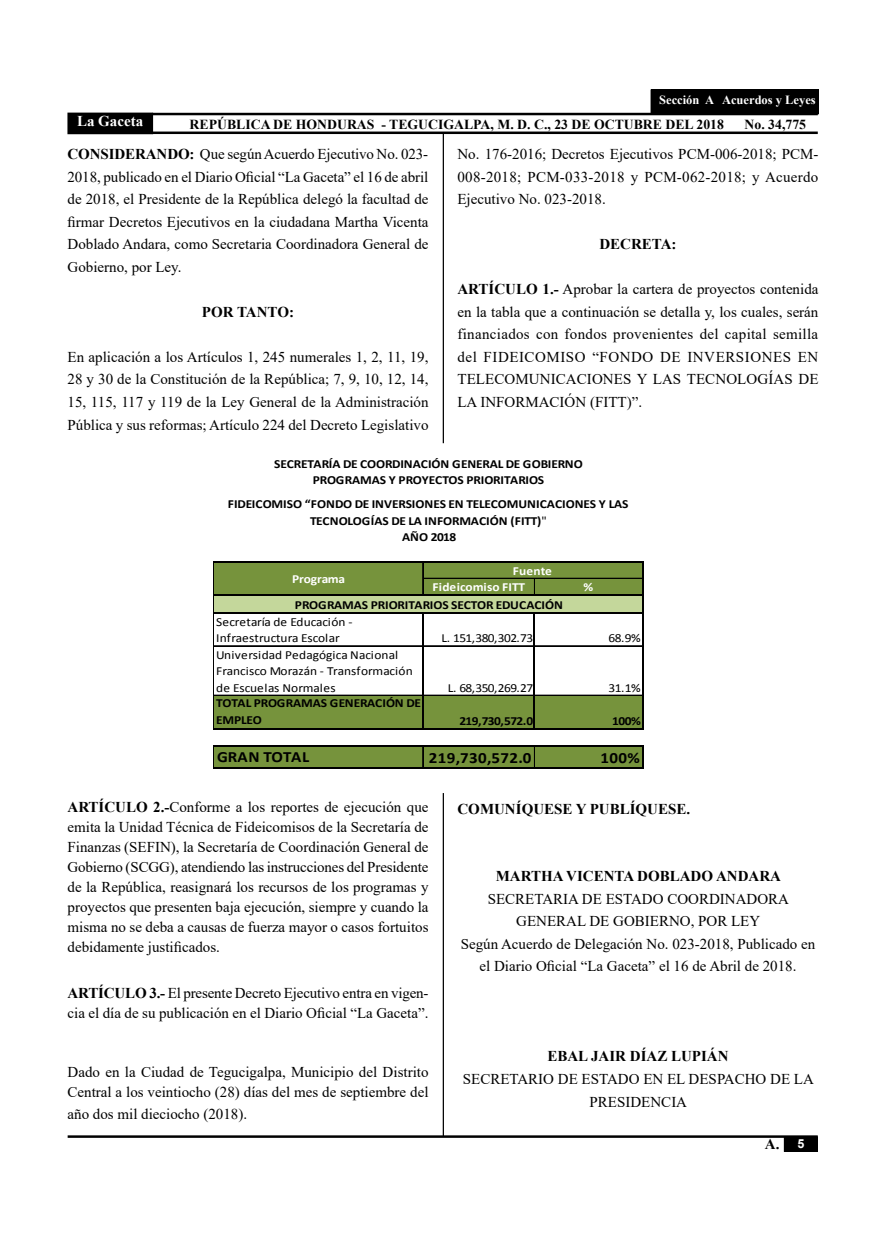
<style>
.page{position:relative;width:886px;height:1241px;background:#fff}
.page>*{position:absolute;margin:0;border:0;box-sizing:border-box;transform-origin:0 0}
.t1{font:700 15.62px "Calibri";letter-spacing:.02em;color:#000;scale:1.09 1}
.t2{font:15px/22.5px "Times New Roman";color:#000;text-align:justify}
.t3{font:700 15px "Times New Roman";color:#000}
.t4{font:700 15px "Times New Roman";color:#fff}
.t5{font:700 13.75px "Times New Roman";color:#000}
.t6{font:700 12.5px "Times New Roman";color:#fff}
.t7{font:700 12.5px "Arial";color:#fff}
.t8{font:700 12.38px/16.5px "Calibri";letter-spacing:-.01em;color:#000;text-align:center;scale:1.09 1}
.t9{font:12.38px/16.5px "Calibri";letter-spacing:-.005em;color:#000;scale:1.09 1}
.t10{font:12.38px "Calibri";letter-spacing:-.04em;color:#000;scale:1.09 1}
.t11{font:700 12.38px "Calibri";letter-spacing:-.005em;color:#fff;scale:1.09 1}
.t12{font:700 12.38px "Calibri";letter-spacing:-.04em;color:#000;scale:1.09 1}
.s1{font-weight:700}
.s2{font-weight:400}
</style>
<div class="page">
<div style="left:784px;top:1136px;width:33px;height:15px;background:#000"></div>
<div style="left:68px;top:113px;width:85px;height:21px;background:#000"></div>
<hr style="left:153px;top:131px;width:665px;height:3px;background:#000">
<hr style="left:153px;top:113px;width:665px;height:2px;background:#000">
<hr style="left:68px;top:1135px;width:750px;height:2px;background:#000">
<div style="left:651px;top:90px;width:167px;height:24px;background:#000"></div>
<hr style="left:443px;top:133px;width:1px;height:1002px;background:#000">
<div style="left:430px;top:443px;width:25px;height:350px;background:#fff"></div>
<div style="left:214px;top:561px;width:429px;height:35px;background:#76933c"></div>
<div style="left:214px;top:595px;width:429px;height:18px;background:#c4d79b"></div>
<div style="left:214px;top:695px;width:429px;height:34px;background:#76933c"></div>
<div style="left:214px;top:746px;width:429px;height:22px;background:#76933c"></div>
<hr style="left:422px;top:562px;width:1px;height:32px;background:#000">
<hr style="left:423px;top:562px;width:1px;height:32px;background:#000">
<svg style="left:534px;top:579px;width:1px;height:15px"></svg>
<hr style="left:214px;top:645px;width:208px;height:1px;background:#000">
<hr style="left:424px;top:645px;width:109px;height:1px;background:#000">
<hr style="left:214px;top:694px;width:208px;height:1px;background:#000">
<hr style="left:214px;top:695px;width:208px;height:1px;background:#000">
<hr style="left:424px;top:694px;width:109px;height:1px;background:#000">
<hr style="left:424px;top:695px;width:109px;height:1px;background:#000">
<hr style="left:213px;top:561px;width:1px;height:168px;background:#000">
<hr style="left:422px;top:613px;width:2px;height:116px;background:#000">
<hr style="left:533px;top:613px;width:2px;height:116px;background:#000">
<hr style="left:642px;top:562px;width:1px;height:167px;background:#000">
<svg style="left:213px;top:745px;width:1px;height:23px"></svg>
<svg style="left:422px;top:746px;width:2px;height:20px"></svg>
<svg style="left:642px;top:746px;width:1px;height:20px"></svg>
<svg style="left:534px;top:746px;width:1px;height:20px"></svg>
<hr style="left:214px;top:561px;width:429px;height:1px;background:#000">
<hr style="left:424px;top:578px;width:218px;height:1px;background:#000">
<hr style="left:214px;top:594px;width:429px;height:2px;background:#000">
<hr style="left:214px;top:612px;width:429px;height:1px;background:#000">
<hr style="left:535px;top:645px;width:107px;height:1px;background:#000">
<hr style="left:535px;top:694px;width:107px;height:1px;background:#000">
<hr style="left:535px;top:695px;width:107px;height:1px;background:#000">
<hr style="left:214px;top:728px;width:429px;height:1px;background:#000">
<hr style="left:214px;top:745px;width:429px;height:1px;background:#000">
<hr style="left:214px;top:766px;width:429px;height:2px;background:#000">
<p class="t6" style="left:659px;top:91px;width:158px">Sección A Acuerdos y Leyes</p>
<p class="t5" style="left:190px;top:114px;width:536px">REPÚBLICA DE HONDURAS - TEGUCIGALPA, M. D. C., 23 DE OCTUBRE DEL 2018</p>
<p class="t5" style="left:744px;top:114px;width:63px">No. 34,775</p>
<p class="t2" style="left:457px;top:142px;width:362px">No. 176-2016; Decretos Ejecutivos PCM-006-2018; PCM-008-2018; PCM-033-2018 y PCM-062-2018; y Acuerdo Ejecutivo No. 023-2018.</p>
<p class="t3" style="left:599px;top:233px;width:79px">DECRETA:</p>
<p class="t2" style="left:457px;top:277px;width:363px"><span class="s1">ARTÍCULO 1.-</span> Aprobar la cartera de proyectos contenida en la tabla que a continuación se detalla y, los cuales, serán financiados con fondos provenientes del capital semilla del FIDEICOMISO “FONDO DE INVERSIONES EN TELECOMUNICACIONES Y LAS TECNOLOGÍAS DE LA INFORMACIÓN (FITT)”.</p>
<p class="t4" style="left:77px;top:110px;width:68px">La Gaceta</p>
<p class="t2" style="left:67px;top:142px;width:362px"><span class="s1">CONSIDERANDO:</span> Que según Acuerdo Ejecutivo No. 023- 2018, publicado en el Diario Oficial “La Gaceta” el 16 de abril de 2018, el Presidente de la República delegó la facultad de firmar Decretos Ejecutivos en la ciudadana Martha Vicenta Doblado Andara, como Secretaria Coordinadora General de Gobierno, por Ley.</p>
<p class="t3" style="left:202px;top:301px;width:94px">POR TANTO:</p>
<p class="t2" style="left:67px;top:345px;width:362px">En aplicación a los Artículos 1, 245 numerales 1, 2, 11, 19, 28 y 30 de la Constitución de la República; 7, 9, 10, 12, 14, 15, 115, 117 y 119 de la Ley General de la Administración Pública y sus reformas; Artículo 224 del Decreto Legislativo</p>
<p class="t8" style="left:274px;top:455px;width:285px">SECRETARÍA DE COORDINACIÓN GENERAL DE GOBIERNO<br>PROGRAMAS Y PROYECTOS PRIORITARIOS</p>
<p class="t8" style="left:228px;top:496px;width:369px">FIDEICOMISO “FONDO DE INVERSIONES EN TELECOMUNICACIONES Y LAS<br>TECNOLOGÍAS DE LA INFORMACIÓN (FITT)<span class="s2">"<br></span>AÑO 2018</p>
<p class="t11" style="left:292px;top:571px;width:50px">Programa</p>
<p class="t11" style="left:513px;top:562px;width:37px">Fuente</p>
<p class="t11" style="left:432px;top:579px;width:86px">Fideicomiso FITT</p>
<p class="t11" style="left:584px;top:579px;width:10px">%</p>
<p class="t8" style="left:295px;top:596px;width:247px">PROGRAMAS PRIORITARIOS SECTOR EDUCACIÓN</p>
<p class="t9" style="left:216px;top:613px;width:127px">Secretaría de Educación -<br>Infraestructura Escolar</p>
<p class="t9" style="left:216px;top:646px;width:182px">Universidad Pedagógica Nacional<br>Francisco Morazán - Transformación de Escuelas Normales</p>
<p class="t8" style="left:216px;top:695px;width:190px;text-align:left">TOTAL PROGRAMAS GENERACIÓN DE<br>EMPLEO</p>
<p class="t10" style="left:441px;top:630px;width:86px">L. 151,380,302.73</p>
<p class="t9" style="left:609px;top:630px;width:31px">68.9%</p>
<p class="t10" style="left:448px;top:679px;width:80px">L. 68,350,269.27</p>
<p class="t9" style="left:609px;top:679px;width:31px">31.1%</p>
<p class="t12" style="left:459px;top:712px;width:69px">219,730,572.0</p>
<p class="t8" style="left:612px;top:712px;width:28px">100%</p>
<p class="t1" style="left:217px;top:746px;width:86px">GRAN TOTAL</p>
<p class="t1" style="left:429px;top:747px;width:96px">219,730,572.0</p>
<p class="t1" style="left:600px;top:747px;width:37px">100%</p>
<p class="t2" style="left:68px;top:796px;width:362px;line-height:20px"><span class="s1">ARTÍCULO 2.-</span>Conforme a los reportes de ejecución que emita la Unidad Técnica de Fideicomisos de la Secretaría de Finanzas (SEFIN), la Secretaría de Coordinación General de Gobierno (SCGG), atendiendo las instrucciones del Presidente de la República, reasignará los recursos de los programas y proyectos que presenten baja ejecución, siempre y cuando la misma no se deba a causas de fuerza mayor o casos fortuitos debidamente justificados.</p>
<p class="t2" style="left:68px;top:982px;width:362px;line-height:20px"><span class="s1">ARTÍCULO 3.-</span> El presente Decreto Ejecutivo entra en vigen&shy;cia el día de su publicación en el Diario Oficial “La Gaceta”.</p>
<p class="t2" style="left:68px;top:1061px;width:362px;line-height:20px">Dado en la Ciudad de Tegucigalpa, Municipio del Distrito<br>Central a los veintiocho (28) días del mes de septiembre del</p>
<p class="t2" style="left:68px;top:1102px;width:181px">año dos mil dieciocho (2018).</p>
<p class="t3" style="left:457px;top:797px;width:234px">COMUNÍQUESE Y PUBLÍQUESE.</p>
<p class="t3" style="left:496px;top:865px;width:287px">MARTHA VICENTA DOBLADO ANDARA</p>
<p class="t2" style="left:461px;top:887px;width:356px;text-align:center">SECRETARIA DE ESTADO COORDINADORA GENERAL DE GOBIERNO, POR LEY<br>Según Acuerdo de Delegación No. 023-2018, Publicado en el Diario Oficial “La Gaceta” el 16 de Abril de 2018.</p>
<p class="t3" style="left:547px;top:1045px;width:183px">EBAL JAIR DÍAZ LUPIÁN</p>
<p class="t2" style="left:463px;top:1067px;width:353px;text-align:center">SECRETARIO DE ESTADO EN EL DESPACHO DE LA<br>PRESIDENCIA</p>
<p class="t3" style="left:765px;top:1133px;width:16px">A.</p>
<p class="t7" style="left:797px;top:1134px;width:8px">5</p>
</div>
